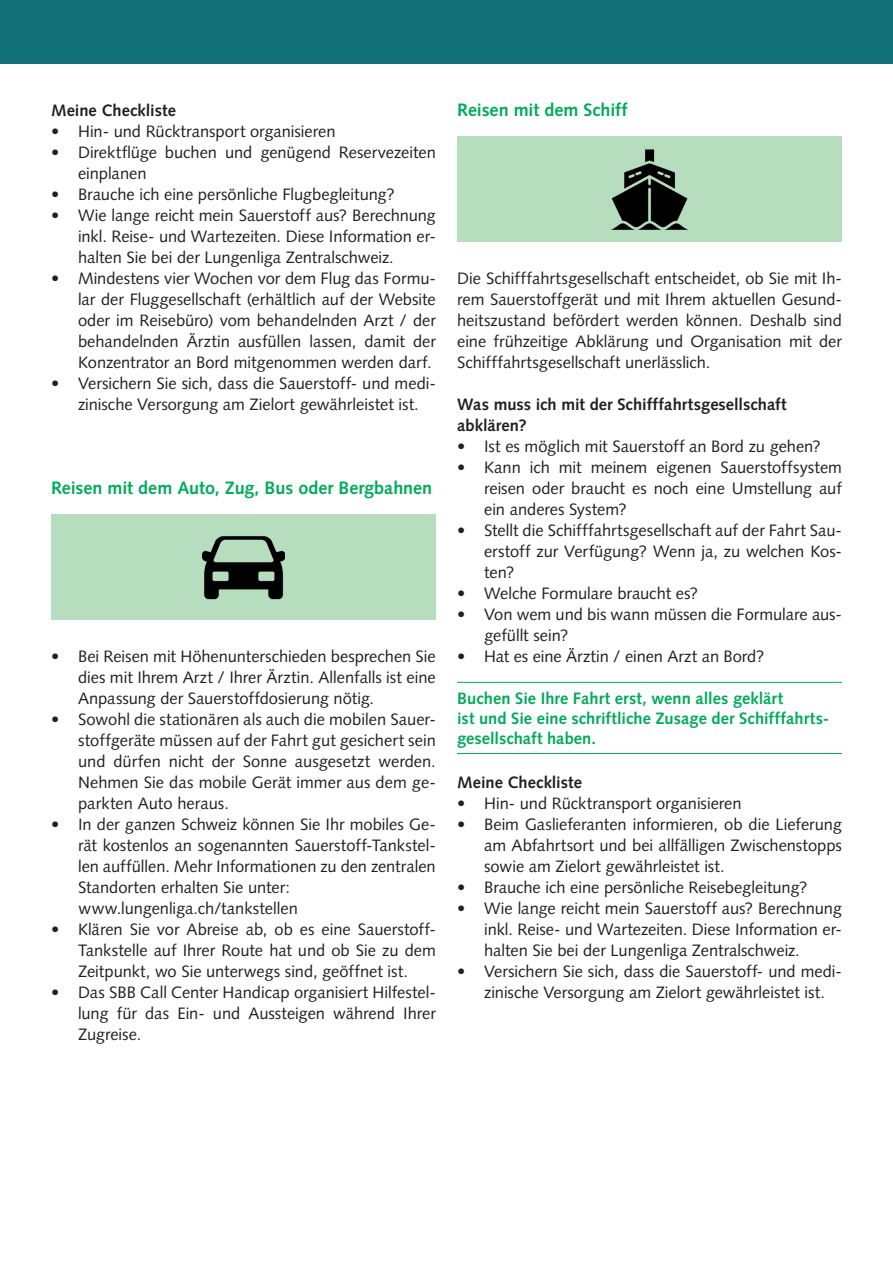
<style>
.page{position:relative;width:893px;height:1263px;background:#fff}
.page>*{position:absolute;margin:0;border:0;box-sizing:border-box;transform-origin:0 0}
.Lauftext{font:700 18px "Syntax LT Std";letter-spacing:-.005em;color:#00ab5b}
.Lauftext-2{font:16.5px/21px "Syntax LT Std";color:#231f20;text-align:justify}
.Zitat_in_Lauftext_Hellgrün{font:700 16.5px/19.8px "Syntax LT Std";color:#00ab5b}
.Lauftext-3{font:700 16.5px "Syntax LT Std";color:#231f20}
</style>
<div class="page">
<div style="left:0;top:0;width:893px;height:64px;background:#117078"></div>
<div style="left:457px;top:137px;width:385px;height:105px;background:#b7ddbf"></div>
<hr style="left:457px;top:682px;width:385px;height:1px;background:#00ab5b">
<hr style="left:457px;top:753px;width:385px;height:1px;background:#00ab5b">
<img style="left:610px;top:149px;width:79px;height:81px">
<div style="left:51px;top:515px;width:385px;height:105px;background:#b7ddbf"></div>
<img style="left:203px;top:536px;width:81px;height:64px">
<p class="Lauftext-3" style="left:51px;top:101px;width:126px">Meine Checkliste</p>
<p class="Lauftext-2" style="left:51px;top:121px;width:286px">• Hin- und Rücktransport organisieren</p>
<p class="Lauftext-2" style="left:78px;top:142px;width:359px;text-indent:-27px">• Direktflüge buchen und genügend Reservezeiten einplanen</p>
<p class="Lauftext-2" style="left:51px;top:184px;width:345px">• Brauche ich eine persönliche Flugbegleitung?</p>
<p class="Lauftext-2" style="left:78px;top:205px;width:359px;text-indent:-27px">• Wie lange reicht mein Sauerstoff aus? Berechnung inkl. Reise- und Wartezeiten. Diese Information er&shy;halten Sie bei der Lungenliga Zentralschweiz.</p>
<p class="Lauftext-2" style="left:78px;top:268px;width:359px;text-indent:-27px">• Mindestens vier Wochen vor dem Flug das Formu&shy;lar der Fluggesellschaft (erhältlich auf der Website oder im Reisebüro) vom behandelnden Arzt / der behandelnden Ärztin ausfüllen lassen, damit der Konzentrator an Bord mitgenommen werden darf.</p>
<p class="Lauftext-2" style="left:78px;top:373px;width:359px;text-indent:-27px">• Versichern Sie sich, dass die Sauerstoff- und medi&shy;zinische Versorgung am Zielort gewährleistet ist.</p>
<p class="Lauftext" style="left:51px;top:477px;width:383px">Reisen mit dem Auto, Zug, Bus oder Bergbahnen</p>
<p class="Lauftext-2" style="left:78px;top:646px;width:359px;text-indent:-27px">• Bei Reisen mit Höhenunterschieden besprechen Sie dies mit Ihrem Arzt / Ihrer Ärztin. Allenfalls ist eine Anpassung der Sauerstoffdosierung nötig.</p>
<p class="Lauftext-2" style="left:78px;top:709px;width:359px;text-indent:-27px">• Sowohl die stationären als auch die mobilen Sauer&shy;stoffgeräte müssen auf der Fahrt gut gesichert sein und dürfen nicht der Sonne ausgesetzt werden.<br>Nehmen Sie das mobile Gerät immer aus dem ge&shy;parkten Auto heraus.</p>
<p class="Lauftext-2" style="left:78px;top:814px;width:359px;text-indent:-27px">• In der ganzen Schweiz können Sie Ihr mobiles Ge&shy;rät kostenlos an sogenannten Sauerstoff-Tankstel&shy;len auffüllen. Mehr Informationen zu den zentralen Standorten erhalten Sie unter:</p>
<p class="Lauftext-2" style="left:79px;top:898px;width:221px">www.lungenliga.ch/tankstellen</p>
<p class="Lauftext-2" style="left:78px;top:919px;width:359px;text-indent:-27px">• Klären Sie vor Abreise ab, ob es eine Sauerstoff-Tankstelle auf Ihrer Route hat und ob Sie zu dem Zeitpunkt, wo Sie unterwegs sind, geöffnet ist.</p>
<p class="Lauftext-2" style="left:78px;top:982px;width:359px;text-indent:-27px">• Das SBB Call Center Handicap organisiert Hilfestel&shy;lung für das Ein- und Aussteigen während Ihrer Zugreise.</p>
<p class="Lauftext" style="left:457px;top:99px;width:172px">Reisen mit dem Schiff</p>
<p class="Lauftext-2" style="left:457px;top:268px;width:386px">Die Schifffahrtsgesellschaft entscheidet, ob Sie mit Ih&shy;rem Sauerstoffgerät und mit Ihrem aktuellen Gesund&shy;heitszustand befördert werden können. Deshalb sind eine frühzeitige Abklärung und Organisation mit der Schifffahrtsgesellschaft unerlässlich.</p>
<p class="Lauftext-3" style="left:457px;top:395px;width:331px">Was muss ich mit der Schifffahrtsgesellschaft</p>
<p class="Lauftext-3" style="left:457px;top:416px;width:71px">abklären?</p>
<p class="Lauftext-2" style="left:457px;top:436px;width:365px">• Ist es möglich mit Sauerstoff an Bord zu gehen?</p>
<p class="Lauftext-2" style="left:484px;top:457px;width:359px;text-indent:-27px">• Kann ich mit meinem eigenen Sauerstoffsystem reisen oder braucht es noch eine Umstellung auf ein anderes System?</p>
<p class="Lauftext-2" style="left:484px;top:520px;width:359px;text-indent:-27px">• Stellt die Schifffahrtsgesellschaft auf der Fahrt Sau&shy;erstoff zur Verfügung? Wenn ja, zu welchen Kos&shy;ten?</p>
<p class="Lauftext-2" style="left:457px;top:583px;width:242px">• Welche Formulare braucht es?</p>
<p class="Lauftext-2" style="left:484px;top:604px;width:359px;text-indent:-27px">• Von wem und bis wann müssen die Formulare aus&shy;gefüllt sein?</p>
<p class="Lauftext-2" style="left:457px;top:646px;width:309px">• Hat es eine Ärztin / einen Arzt an Bord?</p>
<p class="Zitat_in_Lauftext_Hellgrün" style="left:457px;top:688px;width:374px">Buchen Sie Ihre Fahrt erst, wenn alles geklärt<br>ist und Sie eine schriftliche Zusage der Schifffahrts&shy;gesellschaft haben.</p>
<p class="Lauftext-3" style="left:457px;top:773px;width:126px">Meine Checkliste</p>
<p class="Lauftext-2" style="left:457px;top:793px;width:286px">• Hin- und Rücktransport organisieren</p>
<p class="Lauftext-2" style="left:484px;top:814px;width:359px;text-indent:-27px">• Beim Gaslieferanten informieren, ob die Lieferung am Abfahrtsort und bei allfälligen Zwischenstopps sowie am Zielort gewährleistet ist.</p>
<p class="Lauftext-2" style="left:457px;top:877px;width:352px">• Brauche ich eine persönliche Reisebegleitung?</p>
<p class="Lauftext-2" style="left:484px;top:898px;width:359px;text-indent:-27px">• Wie lange reicht mein Sauerstoff aus? Berechnung inkl. Reise- und Wartezeiten. Diese Information er&shy;halten Sie bei der Lungenliga Zentralschweiz.</p>
<p class="Lauftext-2" style="left:484px;top:961px;width:359px;text-indent:-27px">• Versichern Sie sich, dass die Sauerstoff- und medi&shy;zinische Versorgung am Zielort gewährleistet ist.</p>
</div>
